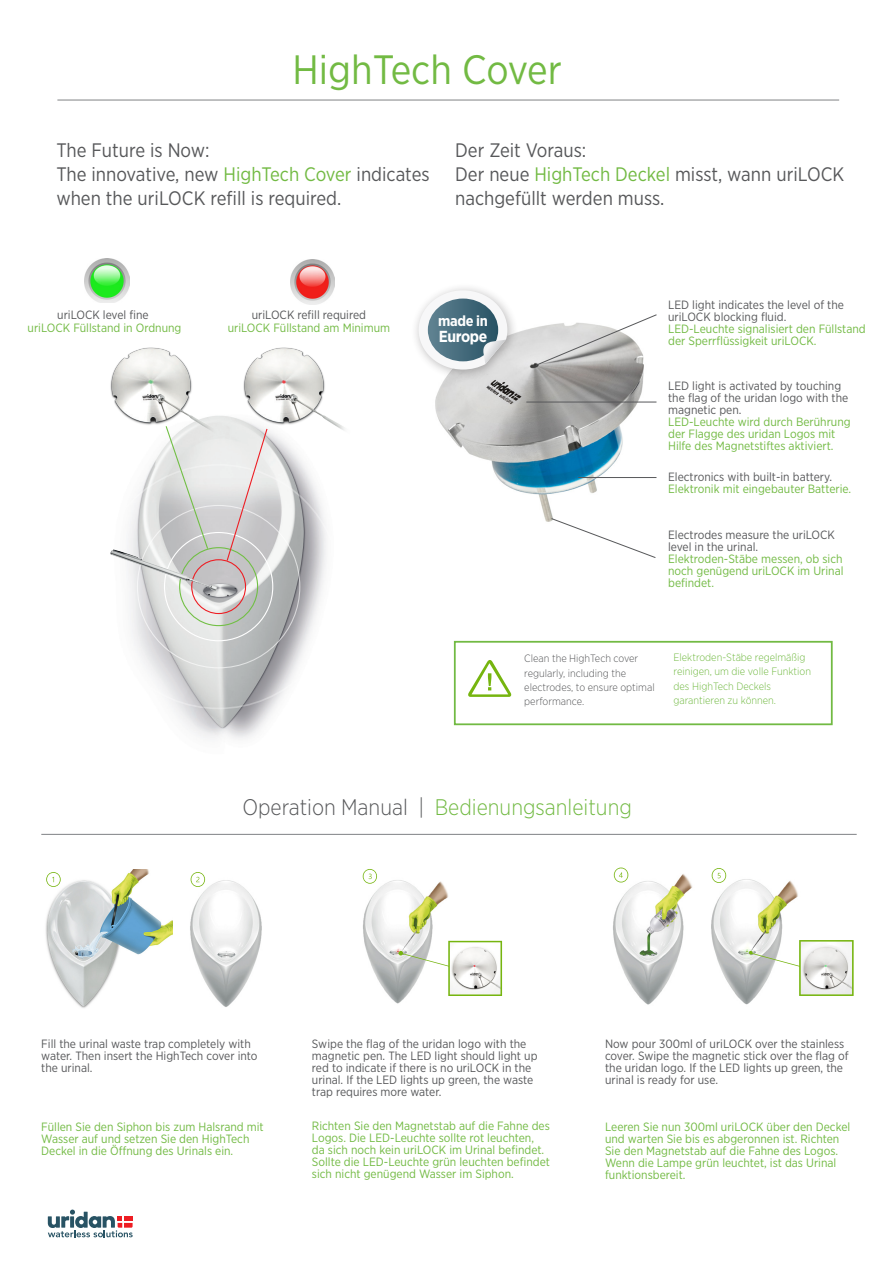
<style>
.page{position:relative;width:893px;height:1263px;background:#fff}
.page>*{position:absolute;margin:0;border:0;box-sizing:border-box;transform-origin:0 0}
.t1{font:40.95px "Gotham Narrow";color:#72ba43}
.t2{font:300 22.5px "Gotham Narrow";color:#72ba43}
.t3{font:19.5px/24px "Gotham Narrow";color:#57585a}
.t4{font:700 16.05px "Gotham Narrow";letter-spacing:-.025em;color:#fff}
.t5{font:700 14.7px "Gotham Narrow";letter-spacing:-.025em;color:#fff}
.t6{font:12px/12px "Gotham Narrow";color:#72ba43}
.t7{font:12px/12px "Gotham Narrow";color:#57585a}
.t8{font:300 10.65px/14.2px "Gotham Narrow";color:#72ba43}
.t9{font:300 10.65px/14.2px "Gotham Narrow";color:#57585a}
.s1{color:#72ba43}
.s2{color:#57585a}
</style>
<div class="page">
<img style="left:127px;top:480px;width:199px;height:259px">
<div style="left:191px;top:559px;width:55px;height:55px;border:1px solid #ee1d23;border-radius:50%"></div>
<img style="left:110px;top:549px;width:107px;height:42px">
<svg style="left:165px;top:480px;width:44px;height:70px;background:#c9ccc9"></svg>
<svg style="left:226px;top:480px;width:42px;height:82px;background:#d1cbcc"></svg>
<img style="left:110px;top:347px;width:95px;height:133px">
<img style="left:205px;top:347px;width:140px;height:133px">
<img style="left:290px;top:259px;width:45px;height:45px">
<img style="left:85px;top:258px;width:45px;height:44px">
<hr style="left:57px;top:100px;width:782px;height:1px;background:#808285">
<div style="left:454px;top:641px;width:379px;height:84px;border:2px solid #72ba43"></div>
<svg style="left:468px;top:660px;width:43px;height:37px"></svg>
<img style="left:435px;top:327px;width:218px;height:195px">
<div style="left:411px;top:283px;width:107px;height:98px;background:#231f20;opacity:.3"></div>
<svg style="left:419px;top:290px;width:88px;height:80px"></svg>
<svg style="left:550px;top:517px;width:106px;height:41px"></svg>
<hr style="left:578px;top:477px;width:78px;height:1px;background:#57585a">
<hr style="left:526px;top:402px;width:130px;height:1px;background:#57585a">
<svg style="left:535px;top:314px;width:122px;height:52px"></svg>
<img style="left:45px;top:869px;width:128px;height:139px">
<img style="left:190px;top:877px;width:72px;height:130px">
<svg style="left:159px;top:964px;width:34px;height:35px"></svg>
<svg style="left:46px;top:872px;width:15px;height:15px"></svg>
<svg style="left:191px;top:872px;width:14px;height:15px"></svg>
<img style="left:362px;top:874px;width:94px;height:130px">
<svg style="left:363px;top:869px;width:14px;height:15px"></svg>
<svg style="left:398px;top:941px;width:104px;height:55px"></svg>
<img style="left:613px;top:873px;width:80px;height:132px">
<img style="left:711px;top:873px;width:87px;height:132px">
<svg style="left:681px;top:961px;width:35px;height:35px"></svg>
<svg style="left:614px;top:867px;width:14px;height:15px"></svg>
<svg style="left:712px;top:868px;width:14px;height:15px"></svg>
<svg style="left:749px;top:940px;width:105px;height:56px"></svg>
<svg style="left:48px;top:1209px;width:85px;height:28px"></svg>
<hr style="left:41px;top:834px;width:816px;height:1px;background:#808285">
<p class="t1" style="left:293px;top:44px;width:271px">HighTech Cover</p>
<p class="t3" style="left:56px;top:138px;width:155px">The Future is Now:</p>
<p class="t3" style="left:56px;top:162px;width:375px">The innovative, new <span class="s1">HighTech Cover</span> indicates when the uriLOCK refill is required.</p>
<p class="t3" style="left:455px;top:138px;width:133px">Der Zeit Voraus:</p>
<p class="t3" style="left:455px;top:162px;width:391px">Der neue <span class="s1">HighTech Deckel</span> misst, wann uriLOCK nachgefüllt werden muss.</p>
<p class="t7" style="left:57px;top:308px;width:93px">uriLOCK level fine</p>
<p class="t6" style="left:28px;top:321px;width:155px">uriLOCK Füllstand in Ordnung</p>
<p class="t7" style="left:252px;top:308px;width:116px">uriLOCK refill required</p>
<p class="t6" style="left:228px;top:321px;width:164px">uriLOCK Füllstand am Minimum</p>
<p class="t5" style="left:438px;top:311px;width:51px">made in</p>
<p class="t4" style="left:439px;top:326px;width:50px">Europe</p>
<p class="t7" style="left:668px;top:299px;width:177px">LED light indicates the level of the uriLOCK blocking fluid.</p>
<p class="t6" style="left:668px;top:323px;width:199px">LED-Leuchte signalisiert den Füllstand der Sperrflüssigkeit uriLOCK.</p>
<p class="t7" style="left:668px;top:379px;width:182px">LED light is activated by touching the flag of the uridan logo with the magnetic pen.</p>
<p class="t6" style="left:668px;top:415px;width:184px">LED-Leuchte wird durch Berührung der Flagge des uridan Logos mit<br>Hilfe des Magnetstiftes aktiviert.</p>
<p class="t7" style="left:668px;top:471px;width:166px">Electronics with built-in battery.</p>
<p class="t6" style="left:668px;top:483px;width:185px">Elektronik mit eingebauter Batterie.</p>
<p class="t7" style="left:668px;top:528px;width:168px">Electrodes measure the uriLOCK level in the urinal.</p>
<p class="t6" style="left:668px;top:552px;width:177px;text-align:justify">Elektroden-Stäbe messen, ob sich noch genügend uriLOCK im Urinal befindet.</p>
<p class="t9" style="left:524px;top:651px;width:132px">Clean the HighTech cover regularly, including the electrodes, to ensure optimal performance.</p>
<p class="t8" style="left:674px;top:650px;width:139px">Elektroden-Stäbe regelmäßig reinigen, um die volle Funktion des HighTech Deckels garantieren zu können.</p>
<p class="t2" style="left:242px;top:793px;width:391px"><span class="s2">Operation Manual |</span> Bedienungsanleitung</p>
<p class="t7" style="left:41px;top:1037px;width:218px">Fill the urinal waste trap completely with water. Then insert the HighTech cover into the urinal.</p>
<p class="t6" style="left:41px;top:1121px;width:224px">Füllen Sie den Siphon bis zum Halsrand mit<br>Wasser auf und setzen Sie den HighTech<br>Deckel in die Öffnung des Urinals ein.</p>
<p class="t7" style="left:312px;top:1037px;width:227px">Swipe the flag of the uridan logo with the magnetic pen. The LED light should light up red to indicate if there is no uriLOCK in the urinal. If the LED lights up green, the waste trap requires more water.</p>
<p class="t6" style="left:312px;top:1120px;width:240px">Richten Sie den Magnetstab auf die Fahne des Logos. Die LED-Leuchte sollte rot leuchten, da sich noch kein uriLOCK im Urinal befindet.<br>Sollte die LED-Leuchte grün leuchten befindet sich nicht genügend Wasser im Siphon.</p>
<p class="t7" style="left:605px;top:1037px;width:245px">Now pour 300ml of uriLOCK over the stainless cover. Swipe the magnetic stick over the flag of the uridan logo. If the LED lights up green, the urinal is ready for use.</p>
<p class="t6" style="left:605px;top:1121px;width:247px">Leeren Sie nun 300ml uriLOCK über den Deckel und warten Sie bis es abgeronnen ist. Richten Sie den Magnetstab auf die Fahne des Logos.<br>Wenn die Lampe grün leuchtet, ist das Urinal funktionsbereit.</p>
</div>
